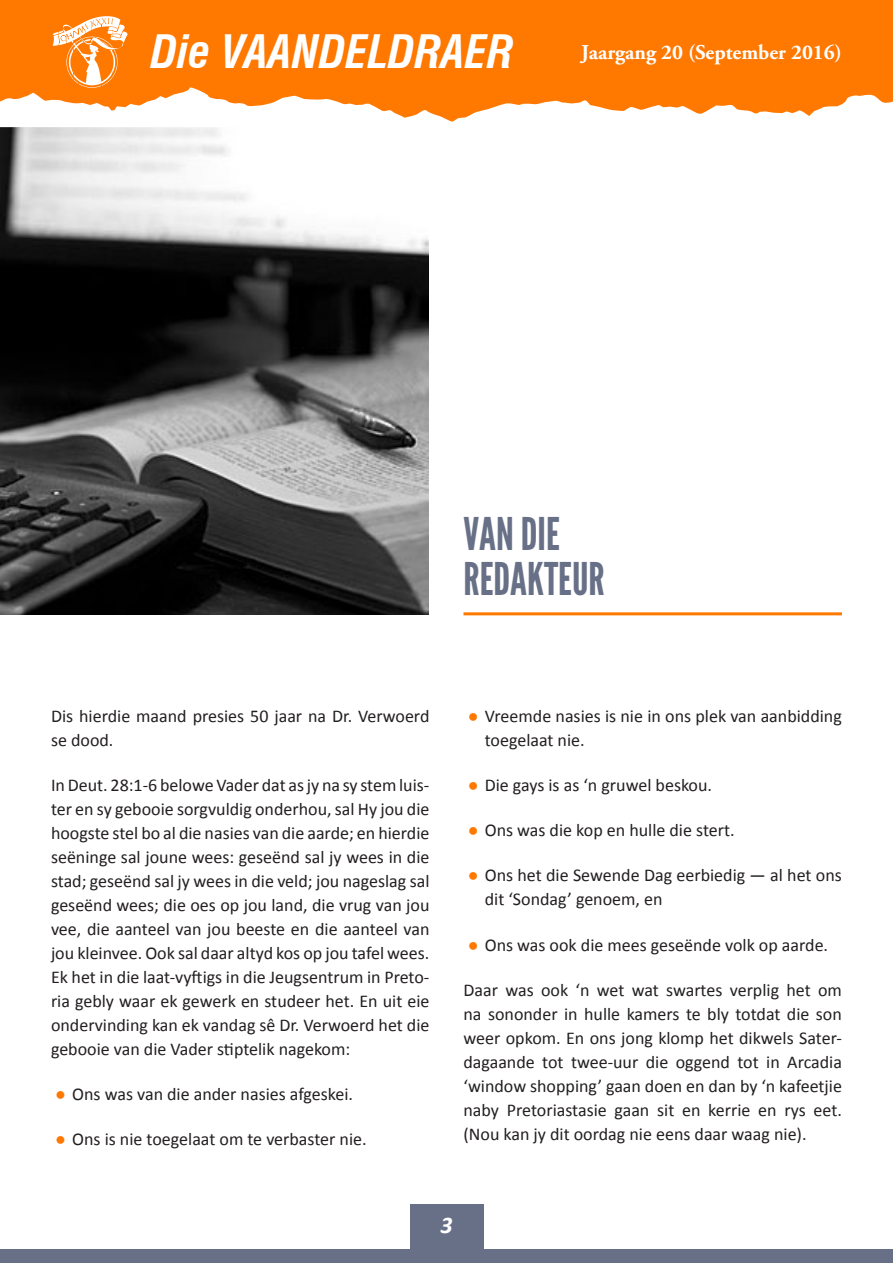
<style>
.page{position:relative;width:893px;height:1263px;background:#fff}
.page>*{position:absolute;margin:0;border:0;box-sizing:border-box;transform-origin:0 0}
.Van_die_redakteur{font:45px/45px "League Gothic";color:#677087}
.t1{font:italic 700 condensed 45px "Swiss 721 BT";color:#fff}
.Page_Number{font:italic 700 24px "Calibri";color:#fff}
.t2{font:700 21px "Adobe Garamond Pro";color:#fff}
.body{font:18px/24px "Calibri";color:#231f20}
.s1{font-family:"Arial";font-weight:700;color:#ff7800}
</style>
<div class="page">
<div style="left:410px;top:1204px;width:73px;height:46px;background:#677087"></div>
<hr style="left:463px;top:612px;width:379px;height:3px;background:#ff7800">
<img style="left:0;top:127px;width:429px;height:487px">
<div style="left:0;top:0;width:893px;height:124px;background:#ff7800"></div>
<div style="left:0;top:1250px;width:893px;height:13px;background:#677087"></div>
<svg style="left:0;top:16px;width:893px;height:108px"></svg>
<h1 class="t1" style="left:151px;top:25px;width:364px">Die VAANDELDRAER</h1>
<p class="t2" style="left:581px;top:40px;width:262px">Jaargang 20 (September 2016)</p>
<p class="Van_die_redakteur" style="left:463px;top:512px;width:143px">VAN DIE<br>REDAKTEUR</p>
<p class="body" style="left:51px;top:704px;width:380px">Dis hierdie maand presies 50 jaar na Dr. Verwoerd se dood.</p>
<p class="body" style="left:51px;top:773px;width:380px;text-align:justify">In Deut. 28:1-6 belowe Vader dat as jy na sy stem luis&shy;ter en sy gebooie sorgvuldig onderhou, sal Hy jou die hoogste stel bo al die nasies van die aarde; en hierdie seëninge sal joune wees: geseënd sal jy wees in die stad; geseënd sal jy wees in die veld; jou nageslag sal geseënd wees; die oes op jou land, die vrug van jou vee, die aanteel van jou beeste en die aanteel van jou kleinvee. Ook sal daar altyd kos op jou tafel wees.<br>Ek het in die laat-vyftigs in die Jeugsentrum in Preto&shy;ria gebly waar ek gewerk en studeer het. En uit eie ondervinding kan ek vandag sê Dr. Verwoerd het die gebooie van die Vader stiptelik nagekom:</p>
<p class="body" style="left:55px;top:1082px;width:299px"><span class="s1">●</span> Ons was van die ander nasies afgeskei.</p>
<p class="body" style="left:55px;top:1127px;width:313px"><span class="s1">●</span> Ons is nie toegelaat om te verbaster nie.</p>
<p class="body" style="left:485px;top:704px;width:359px;text-indent:-17px"><span class="s1">●</span> Vreemde nasies is nie in ons plek van aanbidding toegelaat nie.</p>
<p class="body" style="left:468px;top:773px;width:246px"><span class="s1">●</span> Die gays is as ‘n gruwel beskou.</p>
<p class="body" style="left:468px;top:818px;width:268px"><span class="s1">●</span> Ons was die kop en hulle die stert.</p>
<p class="body" style="left:485px;top:863px;width:359px;text-indent:-17px"><span class="s1">●</span> Ons het die Sewende Dag eerbiedig — al het ons dit ‘Sondag’ genoem, en</p>
<p class="body" style="left:468px;top:933px;width:362px"><span class="s1">●</span> Ons was ook die mees geseënde volk op aarde.</p>
<p class="body" style="left:463px;top:978px;width:380px;text-align:justify">Daar was ook ‘n wet wat swartes verplig het om na sononder in hulle kamers te bly totdat die son weer opkom. En ons jong klomp het dikwels Sater&shy;dagaande tot twee-uur die oggend tot in Arcadia ‘window shopping’ gaan doen en dan by ‘n kafeetjie naby Pretoriastasie gaan sit en kerrie en rys eet. (Nou kan jy dit oordag nie eens daar waag nie).</p>
<p class="Page_Number" style="left:440px;top:1210px;width:14px">3</p>
</div>
